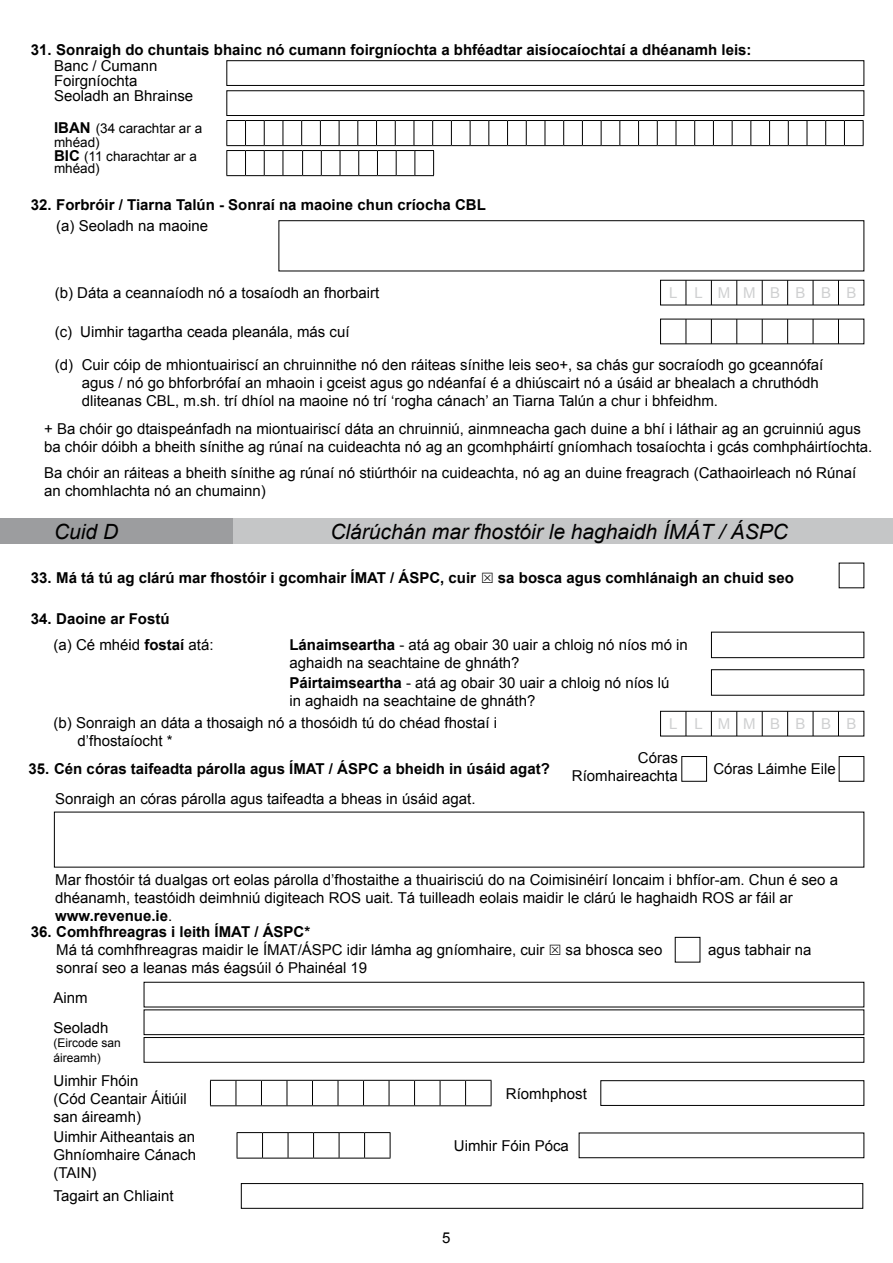
<style>
.page{position:relative;width:893px;height:1263px;background:#fff}
.page>*{position:absolute;margin:0;border:0;box-sizing:border-box;transform-origin:0 0}
.t1{font:italic 21px "Arial";color:#000}
.t2{font:15px/18px "Arial";color:#000}
.t3{font:700 15px "Arial";color:#000}
.t4{font:15px "Arial";letter-spacing:1.01em;color:#cfd0d1}
.t5{font:13.5px/14px "Arial";color:#000}
.t6{font:12px/14.4px "Arial";color:#000}
.s1{font-weight:700;font-size:15px}
.s2{font-weight:700}
</style>
<div class="page">
<svg style="left:711px;top:319px;width:1px;height:25px"></svg>
<svg style="left:736px;top:319px;width:1px;height:25px"></svg>
<svg style="left:762px;top:319px;width:1px;height:25px"></svg>
<svg style="left:787px;top:319px;width:1px;height:25px"></svg>
<svg style="left:813px;top:319px;width:1px;height:25px"></svg>
<svg style="left:838px;top:319px;width:1px;height:25px"></svg>
<svg style="left:686px;top:319px;width:1px;height:25px"></svg>
<div style="left:278px;top:220px;width:586px;height:51px;border:1px solid #000"></div>
<svg style="left:711px;top:280px;width:1px;height:25px"></svg>
<svg style="left:736px;top:280px;width:1px;height:25px"></svg>
<svg style="left:762px;top:280px;width:1px;height:25px"></svg>
<svg style="left:787px;top:280px;width:1px;height:25px"></svg>
<svg style="left:813px;top:280px;width:1px;height:25px"></svg>
<svg style="left:838px;top:280px;width:1px;height:25px"></svg>
<svg style="left:686px;top:280px;width:1px;height:25px"></svg>
<div style="left:226px;top:60px;width:638px;height:26px;border:1px solid #000"></div>
<div style="left:226px;top:90px;width:638px;height:26px;border:1px solid #000"></div>
<svg style="left:226px;top:120px;width:638px;height:56px"></svg>
<div style="left:660px;top:711px;width:204px;height:25px;border:1px solid #000"></div>
<svg style="left:711px;top:711px;width:1px;height:25px"></svg>
<svg style="left:736px;top:711px;width:1px;height:25px"></svg>
<svg style="left:762px;top:711px;width:1px;height:25px"></svg>
<svg style="left:787px;top:711px;width:1px;height:25px"></svg>
<svg style="left:813px;top:711px;width:1px;height:25px"></svg>
<svg style="left:838px;top:711px;width:1px;height:25px"></svg>
<svg style="left:686px;top:711px;width:1px;height:25px"></svg>
<div style="left:0;top:518px;width:234px;height:26px;background:#9c9d9f"></div>
<div style="left:234px;top:518px;width:659px;height:26px;background:#c5c6c7"></div>
<div style="left:711px;top:669px;width:153px;height:27px;border:1px solid #000"></div>
<div style="left:711px;top:632px;width:153px;height:26px;border:1px solid #000"></div>
<div style="left:144px;top:1009px;width:720px;height:26px;border:1px solid #000"></div>
<div style="left:144px;top:1037px;width:720px;height:26px;border:1px solid #000"></div>
<svg style="left:210px;top:1080px;width:282px;height:26px"></svg>
<div style="left:600px;top:1080px;width:264px;height:26px;border:1px solid #000"></div>
<svg style="left:237px;top:1132px;width:154px;height:27px"></svg>
<div style="left:241px;top:1183px;width:622px;height:26px;border:1px solid #000"></div>
<div style="left:681px;top:756px;width:26px;height:26px;border:1px solid #000"></div>
<div style="left:839px;top:756px;width:25px;height:26px;border:1px solid #000"></div>
<p class="t3" style="left:31px;top:40px;width:722px">31. Sonraigh do chuntais bhainc nó cumann foirgníochta a bhféadtar aisíocaíochtaí a dhéanamh leis:</p>
<p class="t2" style="left:54px;top:59px;width:141px;line-height:15px">Banc / Cumann<br>Foirgníochta<br>Seoladh an Bhrainse</p>
<p class="t5" style="left:54px;top:122px;width:150px"><span class="s1">IBAN</span> (34 carachtar ar a mhéad)<br><span class="s1">BIC</span> (11 charachtar ar a</p>
<p class="t5" style="left:54px;top:161px;width:47px">mhéad)</p>
<p class="t3" style="left:31px;top:195px;width:457px">32. Forbróir / Tiarna Talún - Sonraí na maoine chun críocha CBL</p>
<p class="t2" style="left:56px;top:217px;width:153px">(a) Seoladh na maoine</p>
<p class="t2" style="left:55px;top:284px;width:326px">(b) Dáta a ceannaíodh nó a tosaíodh an fhorbairt</p>
<p class="t2" style="left:55px;top:316px;width:770px;line-height:33px">(c) Uimhir tagartha ceada pleanála, más cuí<br>(d) Cuir cóip de mhiontuairiscí an chruinnithe nó den ráiteas sínithe leis seo+, sa chás gur socraíodh go gceannófaí</p>
<p class="t2" style="left:82px;top:374px;width:739px">agus / nó go bhforbrófaí an mhaoin i gceist agus go ndéanfaí é a dhiúscairt nó a úsáid ar bhealach a chruthódh dliteanas CBL, m.sh. trí dhíol na maoine nó trí ‘rogha cánach’ an Tiarna Talún a chur i bhfeidhm.</p>
<p class="t2" style="left:44px;top:420px;width:830px">+ Ba chóir go dtaispeánfadh na miontuairiscí dáta an chruinniú, ainmneacha gach duine a bhí i láthair ag an gcruinniú agus ba chóir dóibh a bheith sínithe ag rúnaí na cuideachta nó ag an gcomhpháirtí gníomhach tosaíochta i gcás comhpháirtíochta.</p>
<p class="t2" style="left:44px;top:464px;width:814px">Ba chóir an ráiteas a bheith sínithe ag rúnaí nó stiúrthóir na cuideachta, nó ag an duine freagrach (Cathaoirleach nó Rúnaí an chomhlachta nó an chumainn)</p>
<p class="t4" style="left:669px;top:283px;width:189px">L LMMBBBB</p>
<h1 class="t1" style="left:54px;top:518px;width:66px">Cuid D</h1>
<h1 class="t1" style="left:330px;top:518px;width:459px">Clárúchán mar fhostóir le haghaidh ÍMÁT / ÁSPC</h1>
<p class="t3" style="left:31px;top:568px;width:447px">33. Má tá tú ag clárú mar fhostóir i gcomhair ÍMAT / ÁSPC, cuir</p>
<p class="t3" style="left:498px;top:568px;width:297px">sa bosca agus comhlánaigh an chuid seo</p>
<p class="t3" style="left:31px;top:608px;width:140px">34. Daoine ar Fostú</p>
<p class="t2" style="left:54px;top:636px;width:162px">(a) Cé mhéid <span class="s2">fostaí</span> atá:</p>
<p class="t2" style="left:289px;top:636px;width:400px"><span class="s2">Lánaimseartha</span> - atá ag obair 30 uair a chloig nó níos mó in aghaidh na seachtaine de ghnáth?</p>
<p class="t2" style="left:289px;top:674px;width:382px"><span class="s2">Páirtaimseartha</span> - atá ag obair 30 uair a chloig nó níos lú in aghaidh na seachtaine de ghnáth?</p>
<p class="t2" style="left:78px;top:714px;width:421px;text-indent:-24px">(b) Sonraigh an dáta a thosaigh nó a thosóidh tú do chéad fhostaí i d’fhostaíocht *</p>
<p class="t3" style="left:29px;top:759px;width:523px">35. Cén córas taifeadta párolla agus ÍMAT / ÁSPC a bheidh in úsáid agat?</p>
<p class="t2" style="left:55px;top:790px;width:422px">Sonraigh an córas párolla agus taifeadta a bheas in úsáid agat.</p>
<p class="t4" style="left:669px;top:714px;width:189px">L LMMBBBB</p>
<p class="t2" style="left:572px;top:749px;width:107px;text-align:right">Córas<br>Ríomhaireachta</p>
<p class="t2" style="left:713px;top:760px;width:124px">Córas Láimhe Eile</p>
<p class="t2" style="left:55px;top:871px;width:784px">Mar fhostóir tá dualgas ort eolas párolla d’fhostaithe a thuairisciú do na Coimisinéirí Ioncaim i bhfíor-am. Chun é seo a dhéanamh, teastóidh deimhniú digiteach ROS uait. Tá tuilleadh eolais maidir le clárú le haghaidh ROS ar fáil ar <span class="s2">www.revenue.ie</span>.</p>
<p class="t3" style="left:31px;top:922px;width:281px">36. Comhfhreagras i leith ÍMAT / ÁSPC*</p>
<p class="t2" style="left:56px;top:941px;width:490px">Má tá comhfhreagras maidir le ÍMAT/ÁSPC idir lámha ag gníomhaire, cuir</p>
<p class="t2" style="left:566px;top:941px;width:98px">sa bhosca seo</p>
<p class="t2" style="left:708px;top:941px;width:105px">agus tabhair na</p>
<p class="t2" style="left:54px;top:953px;width:315px;line-height:29.8px">sonraí seo a leanas más éagsúil ó Phainéal 19<br>Ainm<br>Seoladh</p>
<p class="t6" style="left:54px;top:1036px;width:69px">(Eircode san áireamh)</p>
<p class="t2" style="left:54px;top:1072px;width:135px">Uimhir Fhóin<br>(Cód Ceantair Áitiúil san áireamh)</p>
<p class="t2" style="left:506px;top:1084px;width:82px">Ríomhphost</p>
<p class="t2" style="left:54px;top:1128px;width:144px;text-align:justify">Uimhir Aitheantais an Ghníomhaire Cánach (TAIN)</p>
<p class="t2" style="left:454px;top:1137px;width:117px">Uimhir Fóin Póca</p>
<p class="t2" style="left:54px;top:1186px;width:122px">Tagairt an Chliaint</p>
<p class="t2" style="left:442px;top:1229px;width:10px">5</p>
</div>
